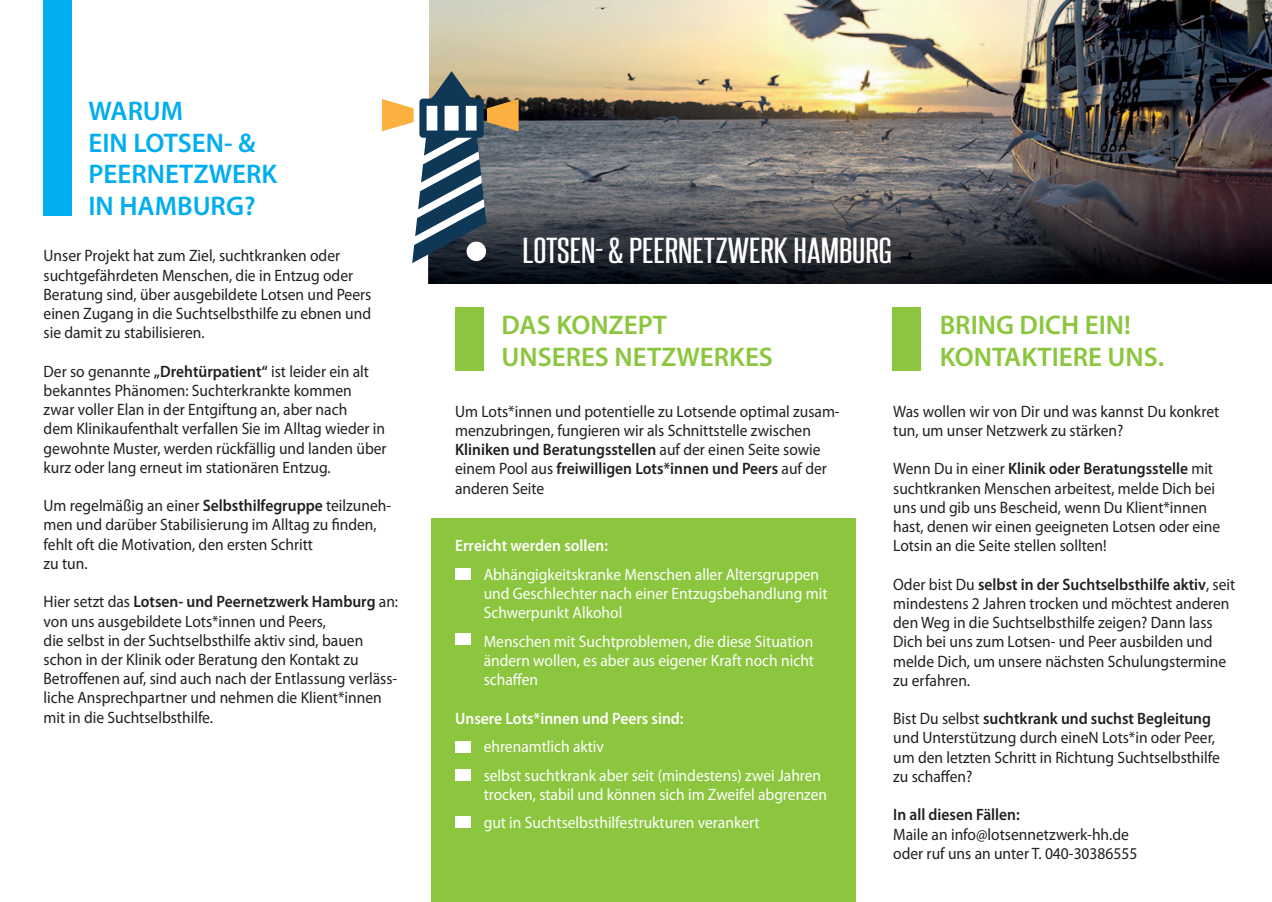
<style>
.page{position:relative;width:1272px;height:902px;background:#fff}
.page>*{position:absolute;margin:0;border:0;box-sizing:border-box;transform-origin:0 0}
.t1{font:31.05px "Steelfish Rg";color:#fff;scale:1.3 1}
.t2{font:600 27px/31.5px "Myriad Pro";color:#8bc63e}
.t3{font:600 27px/31.5px "Myriad Pro";color:#00aeef}
.t4{font:16.5px/19.2px "Myriad Pro";color:#231f20;scale:.94 1}
.t5{font:16.5px/19.2px "Myriad Pro";color:#fff;scale:.94 1}
.t6{font:600 16.5px "Myriad Pro";color:#fff;scale:.94 1}
.t7{font:600 16.5px "Myriad Pro";color:#231f20;scale:.94 1}
.s1{font-weight:600}
</style>
<div class="page">
<div style="left:431px;top:518px;width:424px;height:383px;background:#8bc63e"></div>
<img style="left:428px;top:0;width:843px;height:284px">
<div style="left:455px;top:307px;width:28px;height:63px;background:#8bc63e"></div>
<div style="left:43px;top:1px;width:29px;height:215px;background:#00aeef"></div>
<svg style="left:382px;top:71px;width:136px;height:192px"></svg>
<div style="left:466px;top:241px;width:20px;height:20px;background:#fff;border-radius:50%"></div>
<div style="left:455px;top:568px;width:15px;height:12px;background:#fff"></div>
<div style="left:455px;top:633px;width:15px;height:12px;background:#fff"></div>
<div style="left:455px;top:741px;width:15px;height:11px;background:#fff"></div>
<div style="left:455px;top:816px;width:15px;height:11px;background:#fff"></div>
<div style="left:455px;top:769px;width:15px;height:12px;background:#fff"></div>
<div style="left:892px;top:307px;width:29px;height:63px;background:#8bc63e"></div>
<h2 class="t3" style="left:88px;top:97px;width:190px">WARUM<br>EIN LOTSEN- &amp;<br>PEERNETZWERK<br>IN HAMBURG?</h2>
<p class="t4" style="left:44px;top:247px;width:350px">Unser Projekt hat zum Ziel, suchtkranken oder suchtgefährdeten Menschen, die in Entzug oder Beratung sind, über ausgebildete Lotsen und Peers einen Zugang in die Suchtselbsthilfe zu ebnen und sie damit zu stabilisieren.</p>
<p class="t4" style="left:44px;top:363px;width:366px">Der so genannte <span class="s1">„Drehtürpatient“</span> ist leider ein alt bekanntes Phänomen: Suchterkrankte kommen zwar voller Elan in der Entgiftung an, aber nach<br>dem Klinikaufenthalt verfallen Sie im Alltag wieder in gewohnte Muster, werden rückfällig und landen über kurz oder lang erneut im stationären Entzug.</p>
<p class="t4" style="left:44px;top:497px;width:371px">Um regelmäßig an einer <span class="s1">Selbsthilfegruppe</span> teilzuneh&shy;men und darüber Stabilisierung im Alltag zu finden, fehlt oft die Motivation, den ersten Schritt<br>zu tun.</p>
<p class="t4" style="left:44px;top:593px;width:379px">Hier setzt das <span class="s1">Lotsen- und Peernetzwerk Hamburg</span> an: von uns ausgebildete Lots*innen und Peers,<br>die selbst in der Suchtselbsthilfe aktiv sind, bauen schon in der Klinik oder Beratung den Kontakt zu Betroffenen auf, sind auch nach der Entlassung verläss&shy;liche Ansprechpartner und nehmen die Klient*innen mit in die Suchtselbsthilfe.</p>
<h1 class="t1" style="left:522px;top:230px;width:285px">LOTSEN- &amp; PEERNETZWERK HAMBURG</h1>
<h2 class="t2" style="left:501px;top:311px;width:273px">DAS KONZEPT<br>UNSERES NETZWERKES</h2>
<h2 class="t2" style="left:939px;top:311px;width:226px">BRING DICH EIN!<br>KONTAKTIERE UNS.</h2>
<p class="t4" style="left:455px;top:403px;width:410px">Um Lots*innen und potentielle zu Lotsende optimal zusam&shy;menzubringen, fungieren wir als Schnittstelle zwischen <span class="s1">Kliniken und Beratungsstellen</span> auf der einen Seite sowie einem Pool aus <span class="s1">freiwilligen Lots*innen und Peers</span> auf der anderen Seite</p>
<p class="t6" style="left:455px;top:539px;width:164px">Erreicht werden sollen:</p>
<p class="t5" style="left:483px;top:566px;width:367px">Abhängigkeitskranke Menschen aller Altersgruppen und Geschlechter nach einer Entzugsbehandlung mit<br>Schwerpunkt Alkohol</p>
<p class="t5" style="left:483px;top:633px;width:353px;text-align:justify">Menschen mit Suchtproblemen, die diese Situation ändern wollen, es aber aus eigener Kraft noch nicht schaffen</p>
<p class="t6" style="left:455px;top:711px;width:244px">Unsere Lots*innen und Peers sind:</p>
<p class="t5" style="left:483px;top:733px;width:360px;line-height:28.5px">ehrenamtlich aktiv<br>selbst suchtkrank aber seit (mindestens) zwei Jahren</p>
<p class="t5" style="left:483px;top:781px;width:367px;line-height:28.5px">trocken, stabil und können sich im Zweifel abgrenzen gut in Suchtselbsthilfestrukturen verankert</p>
<p class="t4" style="left:893px;top:403px;width:348px">Was wollen wir von Dir und was kannst Du konkret tun, um unser Netzwerk zu stärken?</p>
<p class="t4" style="left:893px;top:460px;width:349px">Wenn Du in einer <span class="s1">Klinik oder Beratungsstelle</span> mit suchtkranken Menschen arbeitest, melde Dich bei uns und gib uns Bescheid, wenn Du Klient*innen hast, denen wir einen geeigneten Lotsen oder eine Lotsin an die Seite stellen sollten!</p>
<p class="t4" style="left:893px;top:576px;width:365px">Oder bist Du <span class="s1">selbst in der Suchtselbsthilfe aktiv</span>, seit mindestens 2 Jahren trocken und möchtest anderen den Weg in die Suchtselbsthilfe zeigen? Dann lass Dich bei uns zum Lotsen- und Peer ausbilden und melde Dich, um unsere nächsten Schulungstermine zu erfahren.</p>
<p class="t4" style="left:893px;top:710px;width:349px">Bist Du selbst <span class="s1">suchtkrank und suchst Begleitung </span>und Unterstützung durch eineN Lots*in oder Peer, um den letzten Schritt in Richtung Suchtselbsthilfe zu schaffen?</p>
<p class="t7" style="left:893px;top:808px;width:136px">In all diesen Fällen:</p>
<p class="t4" style="left:893px;top:825px;width:261px">Maile an info@lotsennetzwerk-hh.de oder ruf uns an unter T. 040-30386555</p>
</div>
